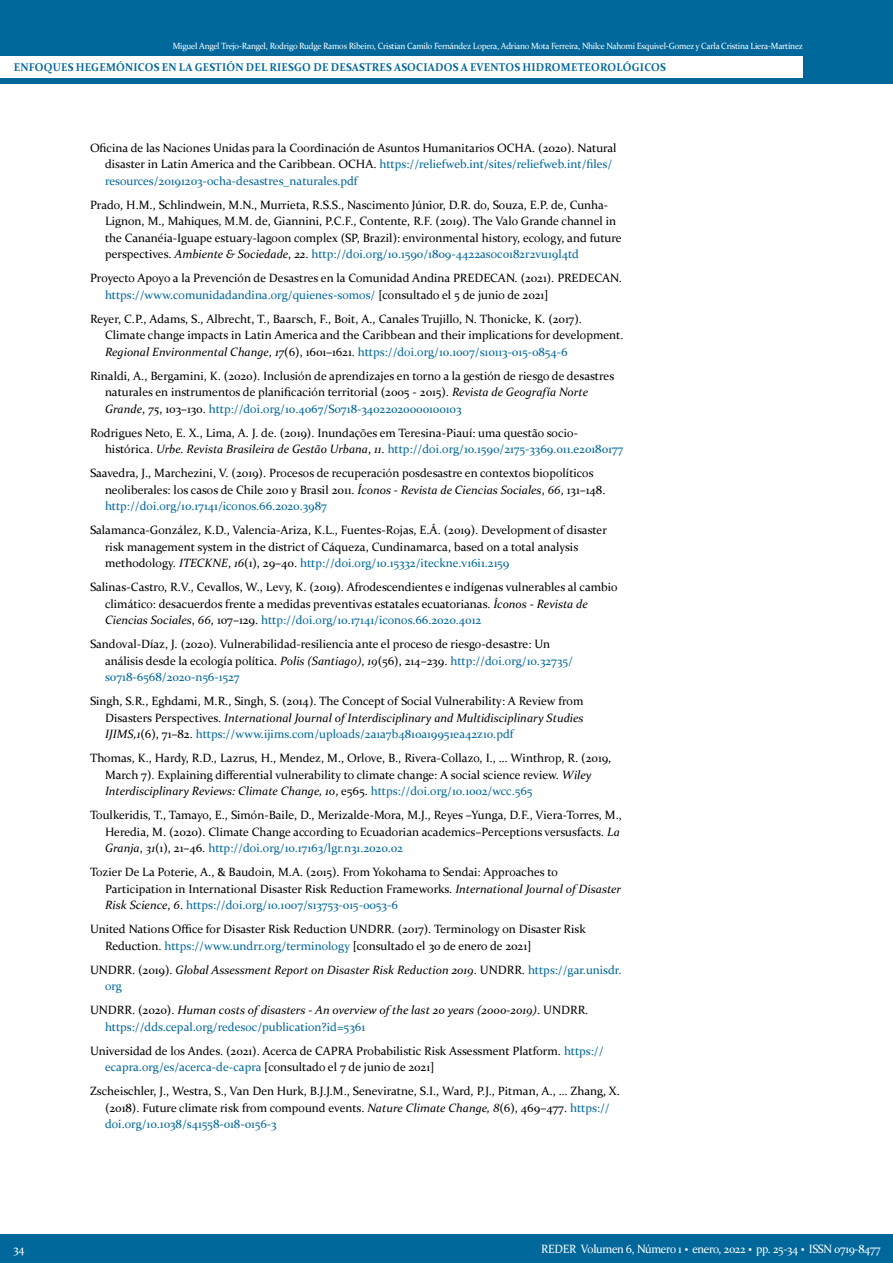
<style>
.page{position:relative;width:893px;height:1263px;background:#fff}
.page>*{position:absolute;margin:0;border:0;box-sizing:border-box;transform-origin:0 0}
.Referencias{font:12px/16.5px "Constantia";color:#000}
.Referencias-2{font:italic 12px/16.5px "Constantia";color:#000}
.t1{font:12px "Constantia";letter-spacing:-.025em;color:#fff;scale:.95 1}
.t2{font:700 11.25px "Constantia";letter-spacing:.02em;color:#00679b;scale:.95 1}
.t3{font:9px "Constantia";letter-spacing:-.025em;color:#fff;scale:.95 1}
.s1{color:#00679b}
.s2{font-style:italic}
.s3{font-style:normal}
.s4{font-style:normal;color:#00679b}
.s5{font-weight:700;font-size:18px}
</style>
<div class="page">
<div style="left:0;top:0;width:893px;height:84px;background:#00679b"></div>
<div style="left:0;top:56px;width:803px;height:22px;background:#fff"></div>
<div style="left:0;top:1234px;width:893px;height:29px;background:#00679b"></div>
<p class="t3" style="left:173px;top:40px;width:665px">Miguel Angel Trejo-Rangel, Rodrigo Rudge Ramos Ribeiro, Cristian Camilo Fernández Lopera, Adriano Mota Ferreira, Nhilce Nahomi Esquivel-Gomez y Carla Cristina Liera-Martínez</p>
<p class="t2" style="left:14px;top:60px;width:688px">ENFOQUES HEGEMÓNICOS EN LA GESTIÓN DEL RIESGO DE DESASTRES ASOCIADOS A EVENTOS HIDROMETEOROLÓGICOS</p>
<p class="Referencias" style="left:105px;top:139px;width:513px;text-indent:-15px">Oficina de las Naciones Unidas para la Coordinación de Asuntos Humanitarios OCHA. (2020). Natural disaster in Latin America and the Caribbean. OCHA. <span class="s1">https://reliefweb.int/sites/reliefweb.int/files/ resources/20191203-ocha-desastres_naturales.pdf</span></p>
<p class="Referencias" style="left:105px;top:196px;width:518px;text-indent:-15px">Prado, H.M., Schlindwein, M.N., Murrieta, R.S.S., Nascimento Júnior, D.R. do, Souza, E.P. de, Cunha-Lignon, M., Mahiques, M.M. de, Giannini, P.C.F., Contente, R.F. (2019). The Valo Grande channel in the Cananéia-Iguape estuary-lagoon complex (SP, Brazil): environmental history, ecology, and future perspectives. <span class="s2">Ambiente &amp; Sociedade</span>, <span class="s2">22</span>. <span class="s1">http://doi.org/10.1590/1809-4422asoc0182r2vu19l4td</span></p>
<p class="Referencias" style="left:105px;top:269px;width:518px;text-indent:-15px">Proyecto Apoyo a la Prevención de Desastres en la Comunidad Andina PREDECAN. (2021). PREDECAN. <span class="s1">https://www.comunidadandina.org/quienes-somos/</span> [consultado el 5 de junio de 2021]</p>
<p class="Referencias" style="left:105px;top:310px;width:520px;text-indent:-15px">Reyer, C.P., Adams, S., Albrecht, T., Baarsch, F., Boit, A., Canales Trujillo, N. Thonicke, K. (2017).<br>Climate change impacts in Latin America and the Caribbean and their implications for development.<br><span class="s2">Regional Environmental Change</span>, <span class="s2">17</span>(6), 1601–1621. <span class="s1">https://doi.org/10.1007/s10113-015-0854-6</span></p>
<p class="Referencias" style="left:105px;top:367px;width:511px;text-indent:-15px">Rinaldi, A., Bergamini, K. (2020). Inclusión de aprendizajes en torno a la gestión de riesgo de desastres naturales en instrumentos de planificación territorial (2005 - 2015). <span class="s2">Revista de Geografía Norte<br>Grande</span>, <span class="s2">75</span>, 103–130. <span class="s1">http://doi.org/10.4067/S0718-34022020000100103</span></p>
<p class="Referencias" style="left:105px;top:424px;width:520px;text-indent:-15px">Rodrigues Neto, E. X., Lima, A. J. de. (2019). Inundações em Teresina-Piauí: uma questão socio&shy;histórica. <span class="s2">Urbe. Revista Brasileira de Gestão Urbana</span>, <span class="s2">11</span>. <span class="s1">http://doi.org/10.1590/2175-3369.011.e20180177</span></p>
<p class="Referencias" style="left:105px;top:464px;width:502px;text-indent:-15px">Saavedra, J., Marchezini, V. (2019). Procesos de recuperación posdesastre en contextos biopolíticos neoliberales: los casos de Chile 2010 y Brasil 2011. <span class="s2">Íconos - Revista de Ciencias Sociales</span>, <span class="s2">66</span>, 131–148. <span class="s1">http://doi.org/10.17141/iconos.66.2020.3987</span></p>
<p class="Referencias" style="left:105px;top:521px;width:503px;text-indent:-15px">Salamanca-González, K.D., Valencia-Ariza, K.L., Fuentes-Rojas, E.Á. (2019). Development of disaster risk management system in the district of Cáqueza, Cundinamarca, based on a total analysis methodology. <span class="s2">ITECKNE</span>, <span class="s2">16</span>(1), 29–40. <span class="s1">http://doi.org/10.15332/iteckne.v16i1.2159</span></p>
<p class="Referencias" style="left:105px;top:578px;width:514px;text-indent:-15px">Salinas-Castro, R.V., Cevallos, W., Levy, K. (2019). Afrodescendientes e indígenas vulnerables al cambio climático: desacuerdos frente a medidas preventivas estatales ecuatorianas. <span class="s2">Íconos - Revista de<br>Ciencias Sociales</span>, <span class="s2">66</span>, 107–129. <span class="s1">http://doi.org/10.17141/iconos.66.2020.4012</span></p>
<p class="Referencias" style="left:105px;top:635px;width:469px;text-indent:-15px">Sandoval-Díaz, J. (2020). Vulnerabilidad-resiliencia ante el proceso de riesgo-desastre: Un análisis desde la ecología política. <span class="s2">Polis (Santiago)</span>, <span class="s2">19</span>(56), 214–239. <span class="s1">http://doi.org/10.32735/ s0718-6568/2020-n56-1527</span></p>
<p class="Referencias" style="left:105px;top:692px;width:480px;text-align:justify;text-indent:-15px">Singh, S.R., Eghdami, M.R., Singh, S. (2014). The Concept of Social Vulnerability: A Review from Disasters Perspectives. <span class="s2">International Journal of Interdisciplinary and Multidisciplinary Studies IJIMS,1</span>(6), 71–82. <span class="s1">https://www.ijims.com/uploads/2a1a7b4810a19951ea42z10.pdf</span></p>
<p class="Referencias" style="left:105px;top:749px;width:508px;text-indent:-15px">Thomas, K., Hardy, R.D., Lazrus, H., Mendez, M., Orlove, B., Rivera-Collazo, I., … Winthrop, R. (2019,<br>March 7). Explaining differential vulnerability to climate change: A social science review. <span class="s2">Wiley<br>Interdisciplinary Reviews: Climate Change, 10</span>, e565. <span class="s1">https://doi.org/10.1002/wcc.565</span></p>
<p class="Referencias" style="left:105px;top:806px;width:518px;text-indent:-15px">Toulkeridis, T., Tamayo, E., Simón-Baile, D., Merizalde-Mora, M.J., Reyes –Yunga, D.F., Viera-Torres, M.,<br>Heredia, M. (2020). Climate Change according to Ecuadorian academics–Perceptions versusfacts. <span class="s2">La<br>Granja</span>, <span class="s2">31</span>(1), 21–46. <span class="s1">http://doi.org/10.17163/lgr.n31.2020.02</span></p>
<p class="Referencias" style="left:105px;top:863px;width:518px;text-indent:-15px">Tozier De La Poterie, A., &amp; Baudoin, M.A. (2015). From Yokohama to Sendai: Approaches to<br>Participation in International Disaster Risk Reduction Frameworks. <span class="s2">International Journal of Disaster<br>Risk Science</span>, <span class="s2">6</span>. <span class="s1">https://doi.org/10.1007/s13753-015-0053-6</span></p>
<p class="Referencias" style="left:105px;top:920px;width:482px;text-indent:-15px">United Nations Office for Disaster Risk Reduction UNDRR. (2017). Terminology on Disaster Risk<br>Reduction. <span class="s1">https://www.undrr.org/terminology</span> [consultado el 30 de enero de 2021]</p>
<p class="Referencias-2" style="left:105px;top:961px;width:518px;text-indent:-15px"><span class="s3">UNDRR. (2019).</span> Global Assessment Report on Disaster Risk Reduction 2019<span class="s3">. UNDRR.</span> <span class="s4">https://gar.unisdr. org</span></p>
<p class="Referencias-2" style="left:105px;top:1001px;width:485px;text-indent:-15px"><span class="s3">UNDRR. (2020).</span> Human costs of disasters - An overview of the last 20 years (2000-2019)<span class="s3">. UNDRR. </span><span class="s4">https://dds.cepal.org/redesoc/publication?id=5361</span></p>
<p class="Referencias" style="left:105px;top:1042px;width:500px;text-indent:-15px">Universidad de los Andes. (2021). Acerca de CAPRA Probabilistic Risk Assessment Platform. <span class="s1">https:// ecapra.org/es/acerca-de-capra</span> [consultado el 7 de junio de 2021]</p>
<p class="Referencias" style="left:105px;top:1082px;width:516px;text-indent:-15px">Zscheischler, J., Westra, S., Van Den Hurk, B.J.J.M., Seneviratne, S.I., Ward, P.J., Pitman, A., … Zhang, X. (2018). Future climate risk from compound events. <span class="s2">Nature Climate Change, 8</span>(6), 469–477. <span class="s1">https:// doi.org/10.1038/s41558-018-0156-3</span></p>
<p class="t1" style="left:14px;top:1241px;width:13px">34</p>
<p class="t1" style="left:541px;top:1240px;width:359px">REDER Volumen 6, Número 1 <span class="s5">·</span> enero, 2022 <span class="s5">·</span> pp. 25-34 <span class="s5">·</span> ISSN 0719-8477</p>
</div>
